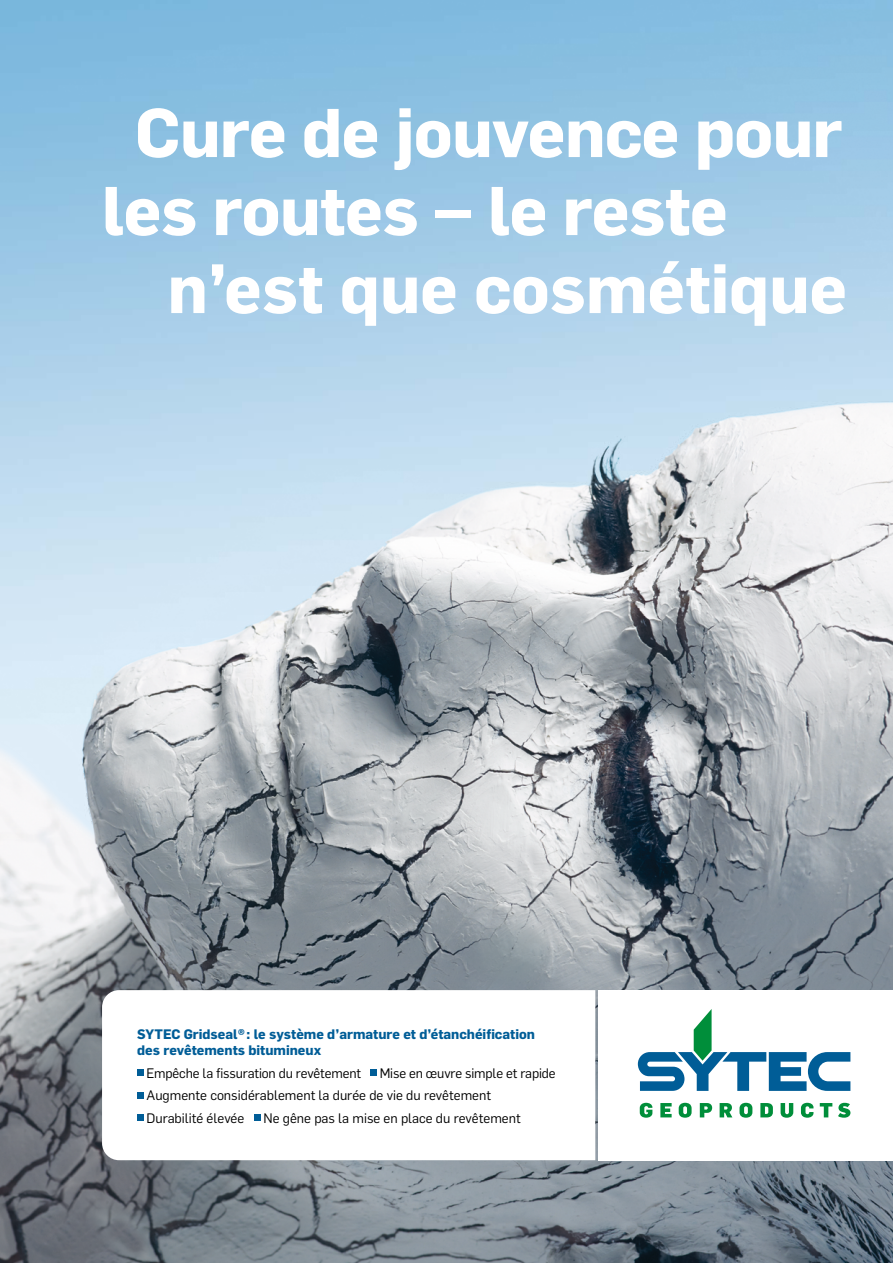
<style>
.page{position:relative;width:893px;height:1263px;background:#fff}
.page>*{position:absolute;margin:0;border:0;box-sizing:border-box;transform-origin:0 0}
.t1{font:700 67.5px "Flama";letter-spacing:-.01em;color:#fff}
.Aufzählung_Titelseit{font:13.5px/22.5px "Flama";color:#000}
.Aufzählung_Titelseit-2{font:700 13.5px/16.5px "Flama";color:#005d97}
</style>
<div class="page">
<img style="left:0;top:0;width:893px;height:1263px">
<svg style="left:102px;top:990px;width:493px;height:170px"></svg>
<div style="left:598px;top:990px;width:295px;height:170px;background:#fff"></div>
<svg style="left:640px;top:1103px;width:12px;height:15px"></svg>
<svg style="left:660px;top:1103px;width:12px;height:14px"></svg>
<svg style="left:679px;top:1103px;width:13px;height:15px"></svg>
<svg style="left:700px;top:1103px;width:12px;height:14px"></svg>
<svg style="left:720px;top:1103px;width:12px;height:14px"></svg>
<svg style="left:739px;top:1103px;width:13px;height:15px"></svg>
<svg style="left:760px;top:1103px;width:13px;height:14px"></svg>
<svg style="left:781px;top:1103px;width:12px;height:15px"></svg>
<svg style="left:801px;top:1103px;width:12px;height:15px"></svg>
<svg style="left:820px;top:1103px;width:12px;height:14px"></svg>
<svg style="left:838px;top:1103px;width:12px;height:15px"></svg>
<svg style="left:638px;top:1009px;width:212px;height:82px"></svg>
<div style="left:137px;top:1070px;width:7px;height:6px;background:#005d97"></div>
<div style="left:370px;top:1070px;width:7px;height:6px;background:#005d97"></div>
<div style="left:137px;top:1092px;width:7px;height:6px;background:#005d97"></div>
<div style="left:137px;top:1115px;width:7px;height:6px;background:#005d97"></div>
<svg style="left:254px;top:1115px;width:6px;height:6px"></svg>
<p class="t1" style="left:135px;top:91px;width:709px">Cure de jouvence pour</p>
<p class="t1" style="left:102px;top:169px;width:627px">les routes – le reste</p>
<p class="t1" style="left:168px;top:247px;width:681px">n’est que cosmétique</p>
<p class="Aufzählung_Titelseit-2" style="left:137px;top:1025px;width:399px">SYTEC Gridseal®: le système d’armature et d’étanchéification des revêtements bitumineux</p>
<p class="Aufzählung_Titelseit" style="left:146px;top:1061px;width:216px">Empêche la fissuration du revêtement</p>
<p class="Aufzählung_Titelseit" style="left:146px;top:1061px;width:411px;text-indent:233px">Mise en œuvre simple et rapide<br>Augmente considérablement la durée de vie du revêtement<br>Durabilité élevée</p>
<p class="Aufzählung_Titelseit" style="left:263px;top:1106px;width:259px">Ne gêne pas la mise en place du revêtement</p>
</div>
